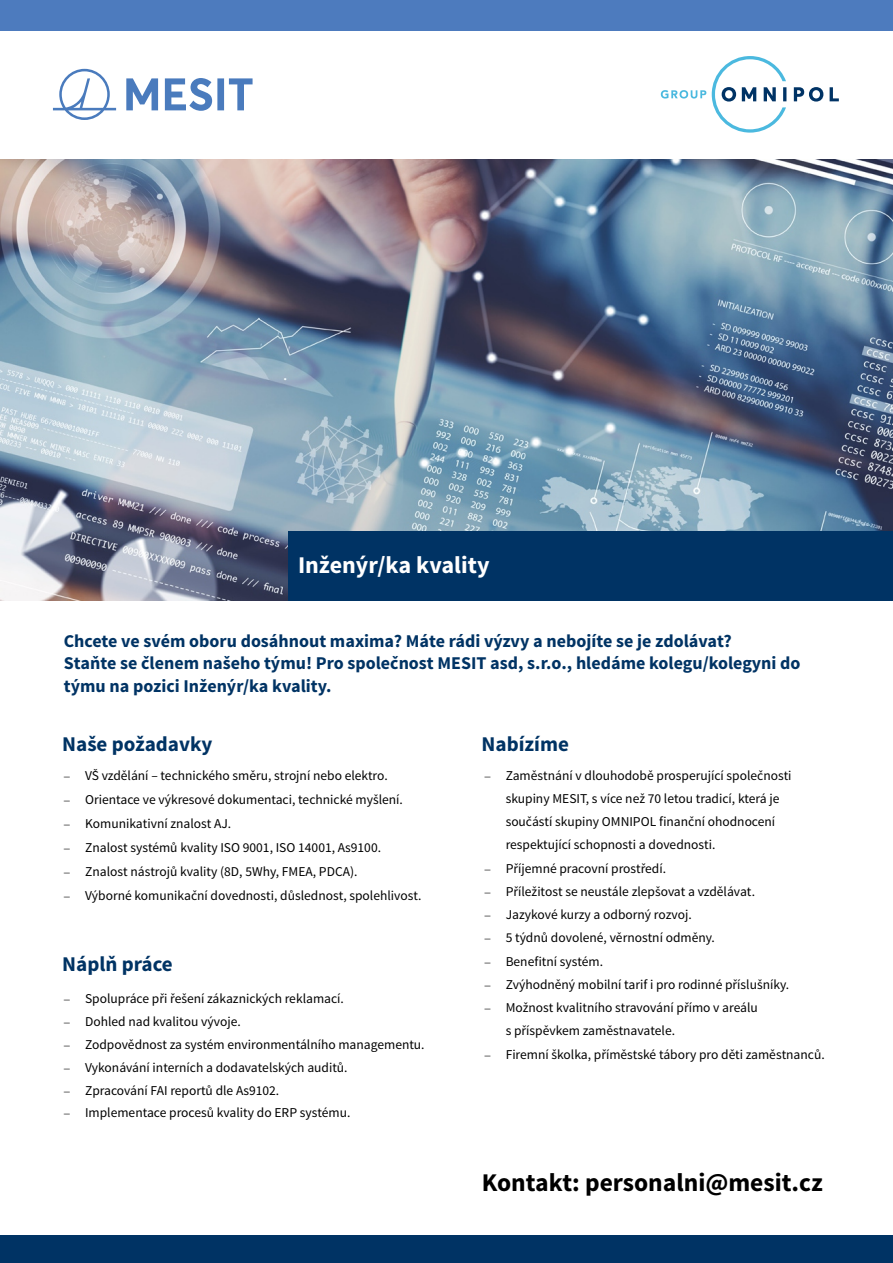
<style>
.page{position:relative;width:893px;height:1263px;background:#fff}
.page>*{position:absolute;margin:0;border:0;box-sizing:border-box;transform-origin:0 0}
.t1{font:700 25.5px "Source Sans Pro";color:#000}
.t2{font:700 24px "Source Sans Pro";color:#fff}
.t3{font:700 21px "Source Sans Pro";color:#003364}
.t4{font:700 18px/22.6px "Source Sans Pro";color:#003364}
.t5{font:13.5px/23.2px "Source Sans Pro";color:#000}
</style>
<div class="page">
<img style="left:0;top:159px;width:893px;height:442px">
<svg style="left:53px;top:69px;width:63px;height:51px"></svg>
<svg style="left:126px;top:78px;width:127px;height:33px"></svg>
<div style="left:0;top:0;width:893px;height:30px;background:#4d7bbe"></div>
<svg style="left:712px;top:56px;width:127px;height:77px"></svg>
<svg style="left:661px;top:90px;width:45px;height:9px"></svg>
<div style="left:289px;top:531px;width:604px;height:70px;background:#003364"></div>
<div style="left:0;top:1235px;width:893px;height:28px;background:#003364"></div>
<h2 class="t2" style="left:298px;top:555px;width:193px">Inženýr/ka kvality</h2>
<h3 class="t4" style="left:64px;top:631px;width:738px">Chcete ve svém oboru dosáhnout maxima? Máte rádi výzvy a nebojíte se je zdolávat?<br>Staňte se členem našeho týmu! Pro společnost MESIT asd, s.r.o., hledáme kolegu/kolegyni do týmu na pozici Inženýr/ka kvality.</h3>
<h3 class="t3" style="left:62px;top:735px;width:152px">Naše požadavky</h3>
<h3 class="t3" style="left:482px;top:735px;width:89px">Nabízíme</h3>
<p class="t5" style="left:85px;top:764px;width:338px;line-height:24.2px">VŠ vzdělání – technického směru, strojní nebo elektro.<br>Orientace ve výkresové dokumentaci, technické myšlení.<br>Komunikativní znalost AJ.<br>Znalost systémů kvality ISO 9001, ISO 14001, As9100.<br>Znalost nástrojů kvality (8D, 5Why, FMEA, PDCA).<br>Výborné komunikační dovednosti, důslednost, spolehlivost.</p>
<p class="t5" style="left:506px;top:765px;width:321px">Zaměstnání v dlouhodobě prosperující společnosti skupiny MESIT, s více než 70 letou tradicí, která je součástí skupiny OMNIPOL finanční ohodnocení respektující schopnosti a dovednosti.<br>Příjemné pracovní prostředí.<br>Příležitost se neustále zlepšovat a vzdělávat.<br>Jazykové kurzy a odborný rozvoj.<br>5 týdnů dovolené, věrnostní odměny.<br>Benefitní systém.<br>Zvýhodněný mobilní tarif i pro rodinné příslušníky.<br>Možnost kvalitního stravování přímo v areálu<br>s příspěvkem zaměstnavatele.<br>Firemní školka, příměstské tábory pro děti zaměstnanců.</p>
<h3 class="t3" style="left:62px;top:955px;width:112px">Náplň práce</h3>
<p class="t5" style="left:85px;top:988px;width:341px">Spolupráce při řešení zákaznických reklamací.<br>Dohled nad kvalitou vývoje.<br>Zodpovědnost za systém environmentálního managementu.<br>Vykonávání interních a dodavatelských auditů.<br>Zpracování FAI reportů dle As9102.<br>Implementace procesů kvality do ERP systému.</p>
<h1 class="t1" style="left:482px;top:1172px;width:343px">Kontakt: personalni@mesit.cz</h1>
</div>
